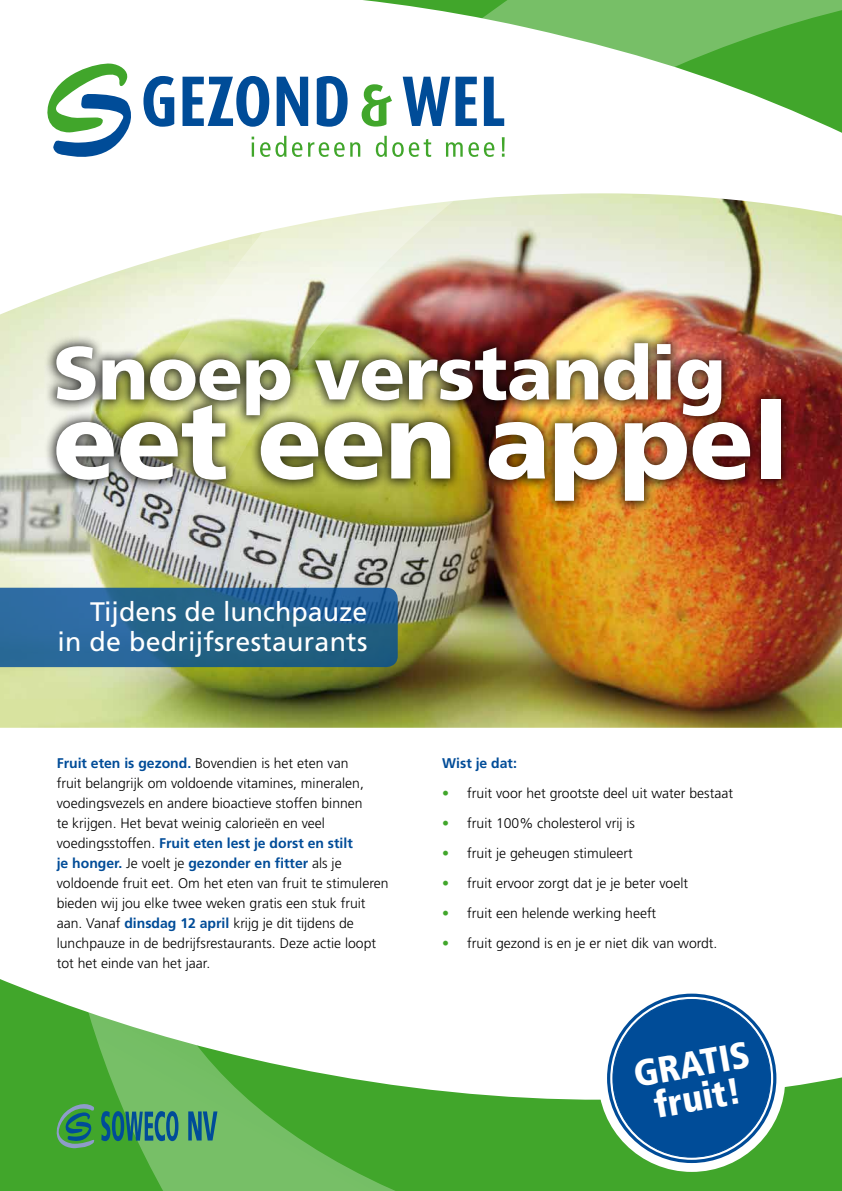
<style>
.page{position:relative;width:842px;height:1191px;background:#fff}
.page>*{position:absolute;margin:0;border:0;box-sizing:border-box;transform-origin:0 0}
.t1{font:900 106px "Frutiger LT Std";letter-spacing:-.01em;color:#fff}
.t2{font:900 75px "Frutiger LT Std";letter-spacing:-.01em;color:#fff}
.t3{font:900 condensed 36.8px/34px "Frutiger LT Std";color:#fff;text-align:center}
.t4{font:26.8px/30px "Frutiger LT Std";letter-spacing:.01em;color:#fff;text-align:right}
.t5{font:300 14px/20px "Frutiger LT Std";color:#000}
.t6{font:700 14px "Frutiger LT Std";color:#004c98}
.s1{font-weight:700;color:#004c98}
.s2{color:#41a62b}
</style>
<div class="page">
<img style="left:0;top:294px;width:52px;height:433px">
<div style="left:0;top:979px;width:52px;height:212px;background:#41a62b"></div>
<img style="left:52px;top:0;width:790px;height:1191px">
<svg style="left:47px;top:63px;width:89px;height:102px"></svg>
<svg style="left:252px;top:137px;width:2px;height:20px"></svg>
<svg style="left:260px;top:136px;width:42px;height:21px"></svg>
<svg style="left:308px;top:142px;width:52px;height:15px"></svg>
<svg style="left:376px;top:136px;width:55px;height:21px"></svg>
<svg style="left:446px;top:142px;width:48px;height:15px"></svg>
<svg style="left:502px;top:137px;width:3px;height:20px"></svg>
<svg style="left:143px;top:76px;width:31px;height:51px"></svg>
<svg style="left:183px;top:76px;width:86px;height:51px"></svg>
<svg style="left:277px;top:77px;width:31px;height:49px"></svg>
<svg style="left:317px;top:76px;width:31px;height:51px"></svg>
<svg style="left:362px;top:84px;width:30px;height:43px"></svg>
<svg style="left:403px;top:77px;width:74px;height:49px"></svg>
<svg style="left:484px;top:77px;width:20px;height:49px"></svg>
<svg style="left:598px;top:984px;width:187px;height:187px"></svg>
<div style="left:43px;top:330px;width:749px;height:182px;background:#000;opacity:.75"></div>
<div style="left:613px;top:999px;width:157px;height:158px;background:#004c98;border-radius:50%"></div>
<svg style="left:0;top:587px;width:398px;height:80px;background:#276490"></svg>
<svg style="left:188px;top:1111px;width:29px;height:29px"></svg>
<svg style="left:53px;top:1100px;width:125px;height:48px;background:#42945f"></svg>
<h2 class="t2" style="left:53px;top:328px;width:674px">Snoep verstandig</h2>
<h1 class="t1" style="left:53px;top:377px;width:737px">eet een appel</h1>
<h3 class="t4" style="left:58px;top:596px;width:311px">Tijdens de lunchpauze<br>in de bedrijfsrestaurants</h3>
<p class="t5" style="left:57px;top:753px;width:333px"><span class="s1">Fruit eten is gezond.</span> Bovendien is het eten van<br>fruit belangrijk om voldoende vitamines, mineralen, voedingsvezels en andere bioactieve stoffen binnen<br>te krijgen. Het bevat weinig calorieën en veel voedingsstoffen. <span class="s1">Fruit eten lest je dorst en stilt<br>je honger.</span> Je voelt je <span class="s1">gezonder en fitter</span> als je voldoende fruit eet. Om het eten van fruit te stimuleren bieden wij jou elke twee weken gratis een stuk fruit aan. Vanaf <span class="s1">dinsdag 12 april</span> krijg je dit tijdens de lunchpauze in de bedrijfsrestaurants. Deze actie loopt tot het einde van het jaar.</p>
<p class="t6" style="left:442px;top:754px;width:76px">Wist je dat:</p>
<p class="t5" style="left:442px;top:783px;width:292px"><span class="s2">•</span> fruit voor het grootste deel uit water bestaat</p>
<p class="t5" style="left:442px;top:813px;width:194px"><span class="s2">•</span> fruit 100% cholesterol vrij is</p>
<p class="t5" style="left:442px;top:843px;width:192px"><span class="s2">•</span> fruit je geheugen stimuleert</p>
<p class="t5" style="left:442px;top:873px;width:247px"><span class="s2">•</span> fruit ervoor zorgt dat je je beter voelt</p>
<p class="t5" style="left:442px;top:903px;width:216px"><span class="s2">•</span> fruit een helende werking heeft</p>
<p class="t5" style="left:442px;top:933px;width:277px"><span class="s2">•</span> fruit gezond is en je er niet dik van wordt.</p>
<h3 class="t3" style="left:631px;top:1057px;width:119px;rotate:-10deg">gr atis fruit!</h3>
</div>
